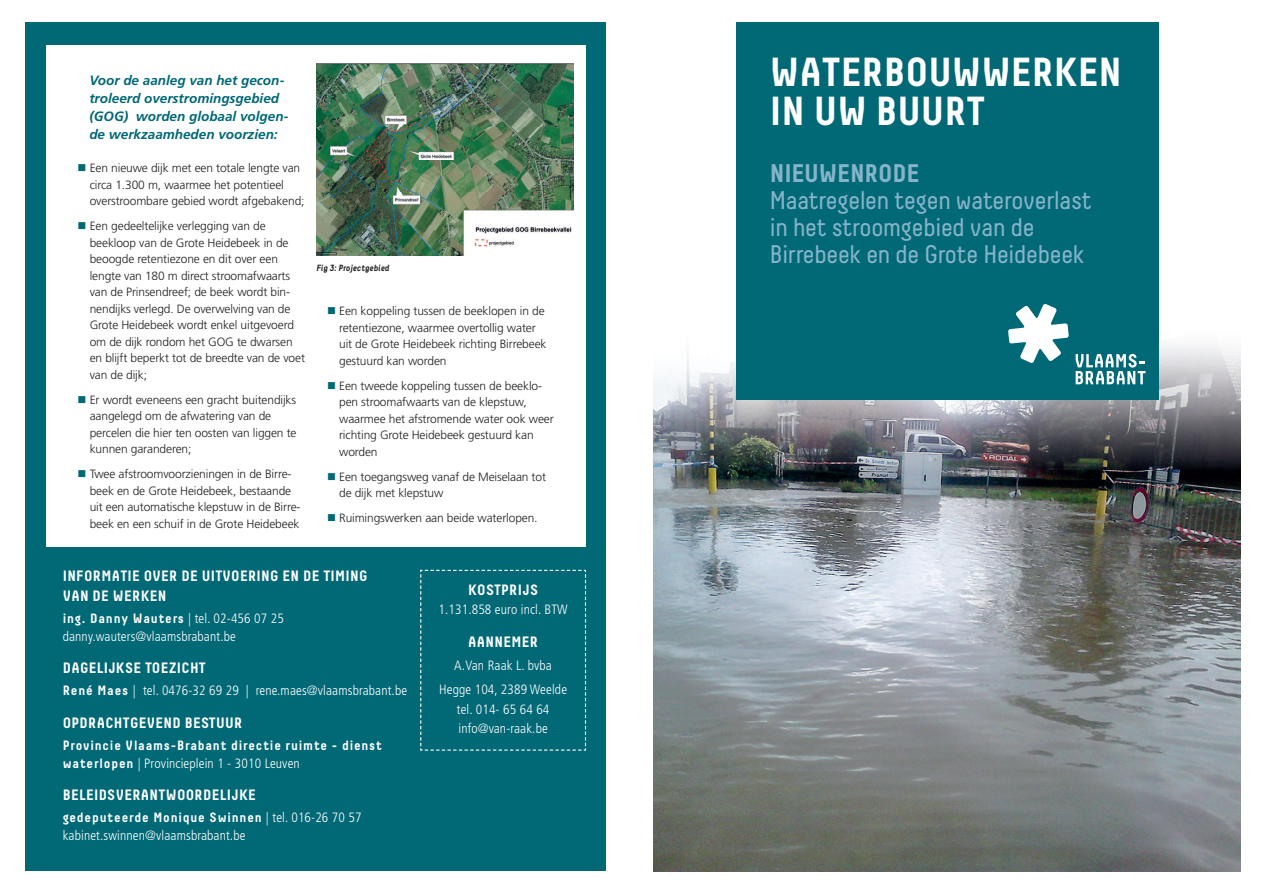
<style>
.page{position:relative;width:1263px;height:893px;background:#fff}
.page>*{position:absolute;margin:0;border:0;box-sizing:border-box;transform-origin:0 0}
.t1{font:700 40.5px/39px "Decima";color:#fff}
.t2{font:25.5px/27px "Decima";letter-spacing:-.01em;color:#86b4ca}
.t3{font:700 25.5px "Decima";letter-spacing:-.01em;color:#86b4ca}
.t4{font:700 15px/19.5px "Decima";letter-spacing:.02em;color:#fff}
.t5{font:300 condensed 13.5px/23.7px "Frutiger";letter-spacing:.01em;color:#fff;text-align:center}
.t6{font:700 13.5px "Decima";letter-spacing:.06em;color:#fff}
.t7{font:italic 700 13.5px/18px "Frutiger";color:#016876}
.t8{font:300 12px/16.5px "Frutiger";letter-spacing:-.01em;color:#231f20}
.t9{font:italic 700 9px "Decima";color:#231f20}
.s1{color:#016876}
.s2{font-size:12.75px}
.s3{font-family:"Frutiger";font-weight:300;font-stretch:condensed}
.s4{font-family:"Decima";font-weight:700;font-stretch:normal}
</style>
<div class="page">
<img style="left:654px;top:352px;width:106px;height:520px">
<img style="left:760px;top:344px;width:481px;height:528px">
<div style="left:736px;top:22px;width:423px;height:377px;background:#016876"></div>
<svg style="left:1008px;top:304px;width:61px;height:59px"></svg>
<svg style="left:1076px;top:354px;width:69px;height:30px"></svg>
<div style="left:26px;top:22px;width:580px;height:849px;background:#016876"></div>
<svg style="left:420px;top:569px;width:167px;height:182px"></svg>
<div style="left:47px;top:45px;width:539px;height:501px;background:#fff"></div>
<img style="left:316px;top:64px;width:258px;height:192px">
<p class="t7" style="left:89px;top:72px;width:201px">Voor de aanleg van het gecon&shy;troleerd overstromingsgebied (GOG) worden globaal volgen&shy;de werkzaamheden voorzien:</p>
<p class="t8" style="left:90px;top:160px;width:216px;text-indent:-12px"><span class="s1">■</span> Een nieuwe dijk met een totale lengte van circa 1.300 m, waarmee het potentieel overstroombare gebied wordt afgebakend;</p>
<p class="t8" style="left:90px;top:218px;width:217px;text-indent:-12px"><span class="s1">■</span> Een gedeeltelijke verlegging van de beekloop van de Grote Heidebeek in de beoogde retentiezone en dit over een lengte van 180 m direct stroomafwaarts van de Prinsendreef; de beek wordt bin&shy;nendijks verlegd. De overwelving van de Grote Heidebeek wordt enkel uitgevoerd om de dijk rondom het GOG te dwarsen en blijft beperkt tot de breedte van de voet van de dijk;</p>
<p class="t8" style="left:90px;top:391px;width:208px;text-indent:-12px"><span class="s1">■</span> Er wordt eveneens een gracht buitendijks aangelegd om de afwatering van de percelen die hier ten oosten van liggen te kunnen garanderen;</p>
<p class="t8" style="left:90px;top:466px;width:212px;text-indent:-12px"><span class="s1">■</span> Twee afstroomvoorzieningen in de Birre&shy;beek en de Grote Heidebeek, bestaande uit een automatische klepstuw in de Birre&shy;beek en een schuif in de Grote Heidebeek</p>
<p class="t9" style="left:316px;top:263px;width:75px">Fig 3: Projectgebied</p>
<p class="t8" style="left:339px;top:303px;width:209px;text-indent:-12px"><span class="s1">■</span> Een koppeling tussen de beeklopen in de retentiezone, waarmee overtollig water uit de Grote Heidebeek richting Birrebeek gestuurd kan worden</p>
<p class="t8" style="left:339px;top:378px;width:216px;text-indent:-12px"><span class="s1">■</span> Een tweede koppeling tussen de beeklo&shy;pen stroomafwaarts van de klepstuw, waarmee het afstromende water ook weer richting Grote Heidebeek gestuurd kan worden</p>
<p class="t8" style="left:339px;top:469px;width:208px;text-indent:-12px"><span class="s1">■</span> Een toegangsweg vanaf de Meiselaan tot de dijk met klepstuw</p>
<p class="t8" style="left:327px;top:510px;width:212px"><span class="s1">■</span> Ruimingswerken aan beide waterlopen<span class="s2">.</span></p>
<p class="t4" style="left:63px;top:566px;width:306px">INFORMATIE OVER DE UITVOERING EN DE TIMING<br>VAN DE WERKEN</p>
<p class="t6" style="left:63px;top:610px;width:223px">ing. Danny Wauters <span class="s3">| tel. 02-456 07 25</span></p>
<p class="t5" style="left:63px;top:624px;width:175px">danny.wauters@vlaamsbrabant.be</p>
<p class="t4" style="left:63px;top:658px;width:145px">DAGELIJKSE TOEZICHT</p>
<p class="t5" style="left:63px;top:679px;width:346px"><span class="s4">René Maes</span> | tel. 0476-32 69 29 | rene.maes@vlaamsbrabant.be</p>
<p class="t4" style="left:63px;top:712px;width:181px">OPDRACHTGEVEND BESTUUR</p>
<p class="t6" style="left:63px;top:737px;width:321px">Provincie Vlaams-Brabant directie ruimte - dienst</p>
<p class="t5" style="left:63px;top:751px;width:239px"><span class="s4">waterlopen</span> | Provincieplein 1 - 3010 Leuven</p>
<p class="t4" style="left:63px;top:785px;width:195px">BELEIDSVERANTWOORDELIJKE</p>
<p class="t6" style="left:63px;top:810px;width:300px">gedeputeerde Monique Swinnen <span class="s3">| tel. 016-26 70 57</span></p>
<p class="t5" style="left:63px;top:824px;width:184px">kabinet.swinnen@vlaamsbrabant.be</p>
<p class="t4" style="left:468px;top:580px;width:71px">KOSTPRIJS</p>
<p class="t5" style="left:438px;top:598px;width:131px">1.131.858 euro incl. BTW</p>
<p class="t4" style="left:468px;top:631px;width:71px">AANNEMER</p>
<p class="t5" style="left:439px;top:654px;width:129px">A.Van Raak L. bvba<br>Hegge 104, 2389 Weelde</p>
<p class="t5" style="left:457px;top:699px;width:94px;line-height:19.5px;text-align:left">tel. 014- 65 64 64 info@van-raak.be</p>
<h1 class="t1" style="left:770px;top:52px;width:354px">WATERBOUWWERKEN<br>IN UW BUURT</h1>
<h2 class="t3" style="left:770px;top:158px;width:151px">NIEUWENRODE</h2>
<h2 class="t2" style="left:770px;top:187px;width:323px">Maatregelen tegen wateroverlast in het stroomgebied van de<br>Birrebeek en de Grote Heidebeek</h2>
</div>
